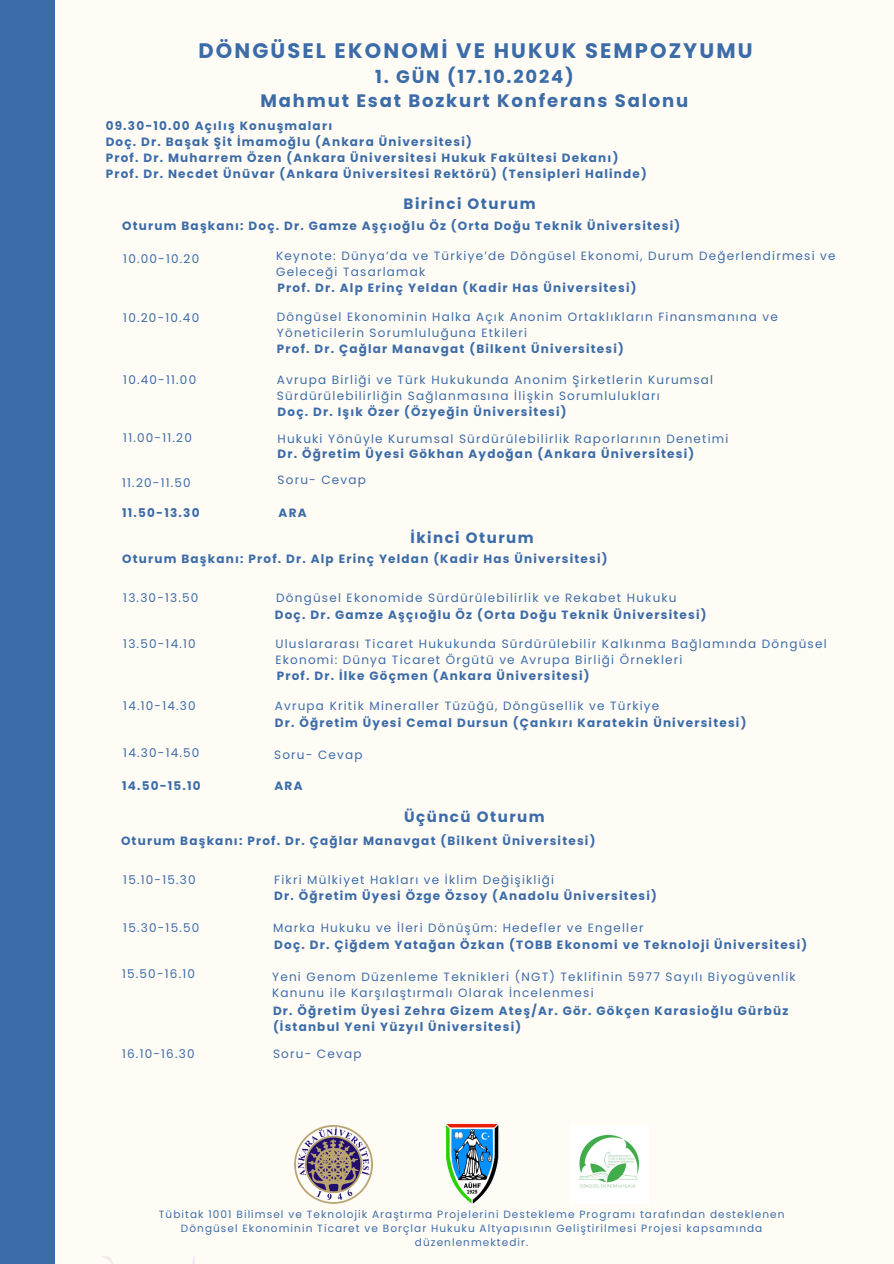
<style>
.page{position:relative;width:894px;height:1264px;background:#fff}
.page>*{position:absolute;margin:0;border:0;box-sizing:border-box;transform-origin:0 0}
.t1{font:700 21px "Poppins";letter-spacing:.1em;color:#3c6ca8}
.t2{font:700 18px/24.8px "Poppins";letter-spacing:.1em;color:#3c6ca8;text-align:center}
.t3{font:700 15px "Poppins";letter-spacing:.1em;color:#3c6ca8}
.t4{font:12px/16px "Poppins";letter-spacing:.1em;color:#3c6ca8}
.t5{font:700 12px/16px "Poppins";letter-spacing:.1em;color:#3c6ca8}
.t6{font:10.5px "Poppins";letter-spacing:.1em;color:#3c6ca8}
</style>
<div class="page">
<div style="left:0;top:0;width:893px;height:1263px;background:#fffcf6"></div>
<svg style="left:102px;top:1256px;width:92px;height:7px"></svg>
<div style="left:0;top:0;width:55px;height:1263px;background:#3c6ca8"></div>
<img style="left:579px;top:1134px;width:61px;height:54px">
<img style="left:445px;top:1123px;width:55px;height:81px">
<img style="left:294px;top:1125px;width:78px;height:78px">
<h1 class="t1" style="left:198px;top:36px;width:555px">DÖNGÜSEL EKONOMİ VE HUKUK SEMPOZYUMU</h1>
<h2 class="t2" style="left:260px;top:64px;width:429px">1. GÜN (17.10.2024)<br>Mahmut Esat Bozkurt Konferans Salonu</h2>
<p class="t5" style="left:106px;top:118px;width:542px">09.30-10.00 Açılış Konuşmaları<br>Doç. Dr. Başak Şit İmamoğlu (Ankara Üniversitesi)<br>Prof. Dr. Muharrem Özen (Ankara Üniversitesi Hukuk Fakültesi Dekanı)<br>Prof. Dr. Necdet Ünüvar (Ankara Üniversitesi Rektörü) (Tensipleri Halinde)</p>
<p class="t3" style="left:403px;top:193px;width:133px">Birinci Oturum</p>
<h3 class="t5" style="left:122px;top:218px;width:559px">Oturum Başkanı: Doç. Dr. Gamze Aşçıoğlu Öz (Orta Doğu Teknik Üniversitesi)</h3>
<p class="t4" style="left:123px;top:251px;width:77px">10.00-10.20</p>
<h6 class="t4" style="left:276px;top:248px;width:561px">Keynote: Dünya’da ve Türkiye’de Döngüsel Ekonomi, Durum Değerlendirmesi ve<br>Geleceği Tasarlamak</h6>
<p class="t5" style="left:277px;top:280px;width:360px">Prof. Dr. Alp Erinç Yeldan (Kadir Has Üniversitesi)</p>
<h6 class="t4" style="left:123px;top:310px;width:77px">10.20-10.40</h6>
<p class="t4" style="left:277px;top:309px;width:502px">Döngüsel Ekonominin Halka Açık Anonim Ortaklıkların Finansmanına ve<br>Yöneticilerin Sorumluluğuna Etkileri</p>
<p class="t5" style="left:277px;top:341px;width:348px">Prof. Dr. Çağlar Manavgat (Bilkent Üniversitesi)</p>
<p class="t4" style="left:123px;top:371px;width:74px">10.40-11.00</p>
<h6 class="t4" style="left:277px;top:371px;width:437px">Avrupa Birliği ve Türk Hukukunda Anonim Şirketlerin Kurumsal<br>Sürdürülebilirliğin Sağlanmasına İlişkin Sorumlulukları</h6>
<p class="t5" style="left:277px;top:403px;width:290px">Doç. Dr. Işık Özer (Özyeğin Üniversitesi)</p>
<p class="t4" style="left:123px;top:430px;width:70px">11.00-11.20</p>
<p class="t4" style="left:277px;top:431px;width:452px">Hukuki Yönüyle Kurumsal Sürdürülebilirlik Raporlarının Denetimi</p>
<h6 class="t5" style="left:277px;top:445px;width:418px">Dr. Öğretim Üyesi Gökhan Aydoğan (Ankara Üniversitesi)</h6>
<p class="t4" style="left:122px;top:475px;width:70px">11.20-11.50</p>
<p class="t4" style="left:277px;top:472px;width:90px">Soru- Cevap</p>
<p class="t5" style="left:122px;top:504px;width:79px">11.50-13.30</p>
<p class="t5" style="left:278px;top:504px;width:29px">ARA</p>
<p class="t3" style="left:410px;top:527px;width:125px">İkinci Oturum</p>
<p class="t5" style="left:122px;top:551px;width:486px">Oturum Başkanı: Prof. Dr. Alp Erinç Yeldan (Kadir Has Üniversitesi)</p>
<p class="t4" style="left:123px;top:589px;width:77px">13.30-13.50</p>
<p class="t4" style="left:276px;top:589px;width:402px">Döngüsel Ekonomide Sürdürülebilirlik ve Rekabet Hukuku</p>
<p class="t5" style="left:275px;top:606px;width:433px">Doç. Dr. Gamze Aşçıoğlu Öz (Orta Doğu Teknik Üniversitesi)</p>
<h6 class="t4" style="left:123px;top:636px;width:74px">13.50-14.10</h6>
<h6 class="t4" style="left:275px;top:636px;width:552px">Uluslararası Ticaret Hukukunda Sürdürülebilir Kalkınma Bağlamında Döngüsel<br>Ekonomi: Dünya Ticaret Örgütü ve Avrupa Birliği Örnekleri</h6>
<p class="t5" style="left:276px;top:668px;width:314px">Prof. Dr. İlke Göçmen (Ankara Üniversitesi)</p>
<p class="t4" style="left:123px;top:697px;width:74px">14.10-14.30</p>
<h6 class="t4" style="left:275px;top:697px;width:386px">Avrupa Kritik Mineraller Tüzüğü, Döngüsellik ve Türkiye</h6>
<p class="t5" style="left:275px;top:714px;width:473px">Dr. Öğretim Üyesi Cemal Dursun (Çankırı Karatekin Üniversitesi)</p>
<p class="t4" style="left:123px;top:745px;width:78px">14.30-14.50</p>
<p class="t4" style="left:274px;top:746px;width:90px">Soru- Cevap</p>
<h6 class="t5" style="left:122px;top:777px;width:80px">14.50-15.10</h6>
<p class="t5" style="left:274px;top:777px;width:29px">ARA</p>
<h6 class="t3" style="left:404px;top:806px;width:142px">Üçüncü Oturum</h6>
<p class="t5" style="left:121px;top:833px;width:476px">Oturum Başkanı: Prof. Dr. Çağlar Manavgat (Bilkent Üniversitesi)</p>
<p class="t4" style="left:123px;top:871px;width:74px">15.10-15.30</p>
<p class="t4" style="left:123px;top:919px;width:78px">15.30-15.50</p>
<h6 class="t4" style="left:122px;top:965px;width:74px">15.50-16.10</h6>
<h3 class="t4" style="left:274px;top:871px;width:281px">Fikri Mülkiyet Hakları ve İklim Değişikliği</h3>
<h6 class="t5" style="left:274px;top:887px;width:384px">Dr. Öğretim Üyesi Özge Özsoy (Anadolu Üniversitesi)</h6>
<p class="t4" style="left:273px;top:919px;width:372px">Marka Hukuku ve İleri Dönüşüm: Hedefler ve Engeller</p>
<h6 class="t5" style="left:274px;top:936px;width:534px">Doç. Dr. Çiğdem Yatağan Özkan (TOBB Ekonomi ve Teknoloji Üniversitesi)</h6>
<p class="t4" style="left:272px;top:968px;width:525px">Yeni Genom Düzenleme Teknikleri (NGT) Teklifinin 5977 Sayılı Biyogüvenlik<br>Kanunu ile Karşılaştırmalı Olarak İncelenmesi</p>
<p class="t5" style="left:273px;top:1002px;width:516px">Dr. Öğretim Üyesi Zehra Gizem Ateş/Ar. Gör. Gökçen Karasioğlu Gürbüz (İstanbul Yeni Yüzyıl Üniversitesi)</p>
<h6 class="t4" style="left:122px;top:1045px;width:74px">16.10-16.30</h6>
<p class="t4" style="left:273px;top:1045px;width:90px">Soru- Cevap</p>
<p class="t6" style="left:159px;top:1207px;width:627px">Tü bitak 1001 Bilimsel ve Teknolojik Araştırma Projelerini Destekleme Programı tarafından desteklenen</p>
<p class="t6" style="left:181px;top:1221px;width:582px">Döngüsel Ekonominin Ticaret ve Borçlar Hukuku Altyapısının Geliştirilmesi Projesi kapsamında</p>
<p class="t6" style="left:415px;top:1235px;width:115px">düzenlenmektedir.</p>
</div>
